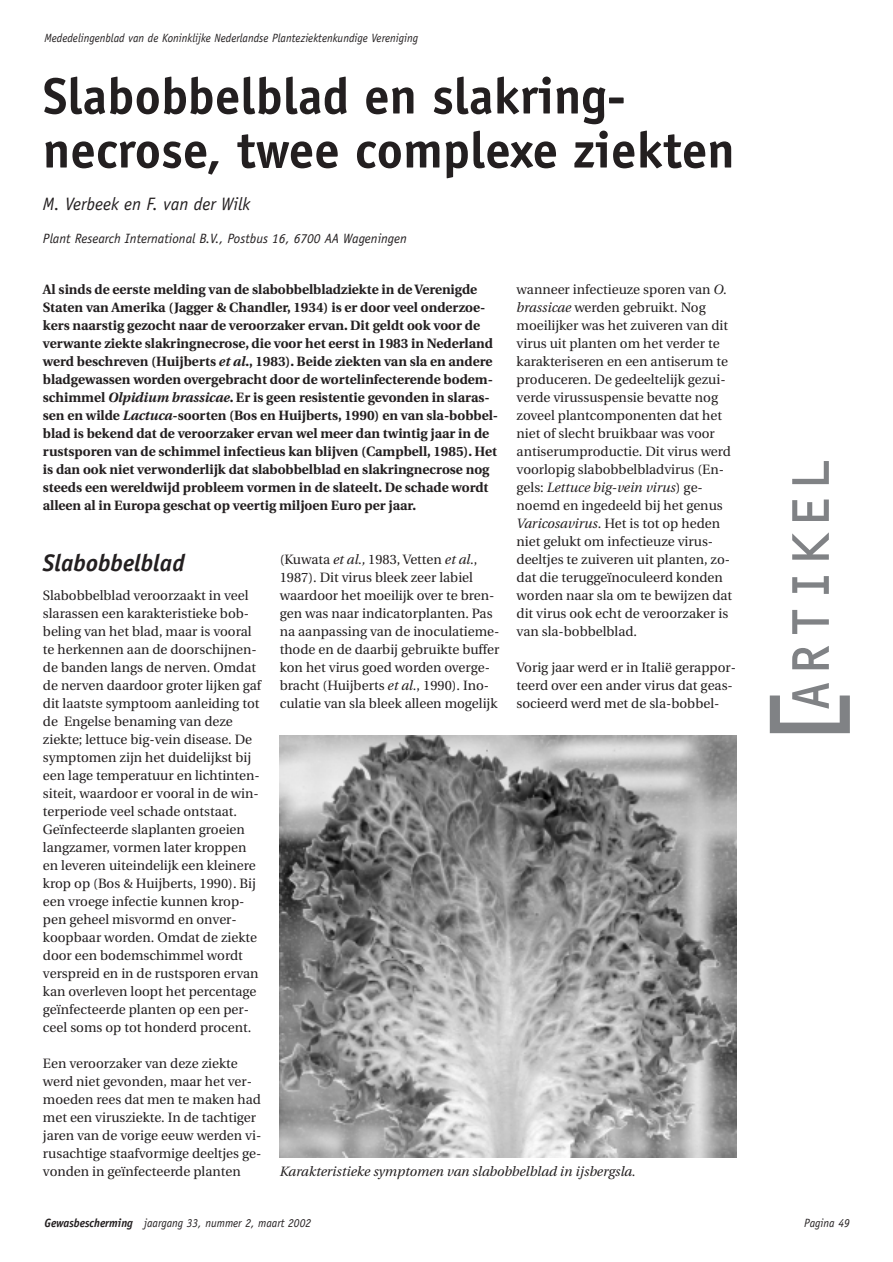
<style>
.page{position:relative;width:893px;height:1262px;background:#fff}
.page>*{position:absolute;margin:0;border:0;box-sizing:border-box;transform-origin:0 0}
.t1{font:108px "OCR C Regular";color:#808285;scale:.95 1}
.t2{font:54px "OCR C Regular";color:#808285;scale:.95 1}
.t3{font:700 51px/54px "Officina Sans";color:#231f20}
.t4{font:italic 700 24px "Officina Sans";color:#231f20}
.t5{font:italic 18px "Officina Sans";color:#231f20}
.t6{font:13.5px/18px "Utopia";color:#231f20}
.t7{font:700 13.5px/18px "Utopia";color:#231f20}
.t8{font:italic 13.5px "Officina Sans";color:#231f20}
.t9{font:italic 13.5px "Utopia";color:#231f20}
.t10{font:italic 12px "Officina Sans";color:#231f20;scale:.95 1}
.s1{font-style:italic}
.s2{font-weight:700}
</style>
<div class="page">
<img style="left:280px;top:735px;width:456px;height:423px">
<p class="t10" style="left:44px;top:33px;width:394px">Mededelingenblad van de Koninklijke Nederlandse Planteziektenkundige Vereniging</p>
<h3 class="t3" style="left:43px;top:73px;width:693px">Slabobbelblad en slakring&shy;necrose, twee complexe ziekten</h3>
<h3 class="t5" style="left:43px;top:196px;width:209px">M. Verbeek en F. van der Wilk</h3>
<p class="t8" style="left:43px;top:233px;width:365px">Plant Research International B.V., Postbus 16, 6700 AA Wageningen</p>
<p class="t7" style="left:43px;top:281px;width:456px">Al sinds de eerste melding van de slabobbelbladziekte in de Verenigde Staten van Amerika (Jagger &amp; Chandler, 1934) is er door veel onderzoe&shy;kers naarstig gezocht naar de veroorzaker ervan. Dit geldt ook voor de verwante ziekte slakringnecrose, die voor het eerst in 1983 in Nederland werd beschreven (Huijberts <span class="s1">et al</span>., 1983). Beide ziekten van sla en andere bladgewassen worden overgebracht door de wortelinfecterende bodem&shy;schimmel <span class="s1">Olpidium brassicae</span>. Er is geen resistentie gevonden in slaras&shy;sen en wilde <span class="s1">Lactuca</span>-soorten (Bos en Huijberts, 1990) en van sla-bobbel&shy;blad is bekend dat de veroorzaker ervan wel meer dan twintig jaar in de rustsporen van de schimmel infectieus kan blijven (Campbell, 1985). Het is dan ook niet verwonderlijk dat slabobbelblad en slakringnecrose nog steeds een wereldwijd probleem vormen in de slateelt. De schade wordt alleen al in Europa geschat op veertig miljoen Euro per jaar.</p>
<p class="t6" style="left:516px;top:281px;width:217px">wanneer infectieuze sporen van <span class="s1">O. brassicae</span> werden gebruikt. Nog moeilijker was het zuiveren van dit virus uit planten om het verder te karakteriseren en een antiserum te produceren. De gedeeltelijk gezui&shy;verde virussuspensie bevatte nog zoveel plantcomponenten dat het niet of slecht bruikbaar was voor antiserumproductie. Dit virus werd voorlopig slabobbelbladvirus (En&shy;gels: <span class="s1">Lettuce big-vein virus</span>) ge&shy;noemd en ingedeeld bij het genus <span class="s1">Varicosavirus</span>. Het is tot op heden niet gelukt om infectieuze virus&shy;deeltjes te zuiveren uit planten, zo&shy;dat die teruggeïnoculeerd konden worden naar sla om te bewijzen dat dit virus ook echt de veroorzaker is van sla-bobbelblad.</p>
<p class="t6" style="left:516px;top:659px;width:221px">Vorig jaar werd er in Italië gerappor&shy;teerd over een ander virus dat geas&shy;socieerd werd met de sla-bobbel-</p>
<h3 class="t4" style="left:43px;top:553px;width:143px">Slabobbelblad</h3>
<p class="t6" style="left:43px;top:587px;width:220px">Slabobbelblad veroorzaakt in veel slarassen een karakteristieke bob&shy;beling van het blad, maar is vooral te herkennen aan de doorschijnen&shy;de banden langs de nerven. Omdat de nerven daardoor groter lijken gaf dit laatste symptoom aanleiding tot de Engelse benaming van deze ziekte; lettuce big-vein disease. De symptomen zijn het duidelijkst bij een lage temperatuur en lichtinten&shy;siteit, waardoor er vooral in de win&shy;terperiode veel schade ontstaat.<br>Geïnfecteerde slaplanten groeien langzamer, vormen later kroppen en leveren uiteindelijk een kleinere krop op (Bos &amp; Huijberts, 1990). Bij een vroege infectie kunnen krop&shy;pen geheel misvormd en onver&shy;koopbaar worden. Omdat de ziekte door een bodemschimmel wordt verspreid en in de rustsporen ervan kan overleven loopt het percentage geïnfecteerde planten op een per&shy;ceel soms op tot honderd procent.</p>
<p class="t6" style="left:43px;top:1055px;width:220px">Een veroorzaker van deze ziekte werd niet gevonden, maar het ver&shy;moeden rees dat men te maken had met een virusziekte. In de tachtiger jaren van de vorige eeuw werden vi&shy;rusachtige staafvormige deeltjes ge&shy;vonden in geïnfecteerde planten</p>
<p class="t6" style="left:280px;top:551px;width:221px">(Kuwata <span class="s1">et al.,</span> 1983, Vetten <span class="s1">et al.</span>, 1987). Dit virus bleek zeer labiel waardoor het moeilijk over te bren&shy;gen was naar indicatorplanten. Pas na aanpassing van de inoculatieme&shy;thode en de daarbij gebruikte buffer kon het virus goed worden overge&shy;bracht (Huijberts <span class="s1">et al.</span>, 1990). Ino&shy;culatie van sla bleek alleen mogelijk</p>
<p class="t9" style="left:280px;top:1166px;width:357px">Karakteristieke symptomen van slabobbelblad in ijsbergsla.</p>
<h2 class="t2" style="left:792px;top:714px;width:274px;rotate:-90deg">ARTIKEL</h2>
<h1 class="t1" style="left:776px;top:751px;width:79px;rotate:-90deg">[</h1>
<p class="t10" style="left:44px;top:1218px;width:282px"><span class="s2">Gewasbescherming</span> jaargang 33, nummer 2, maart 2002</p>
<p class="t10" style="left:804px;top:1218px;width:49px">Pagina 49</p>
</div>
